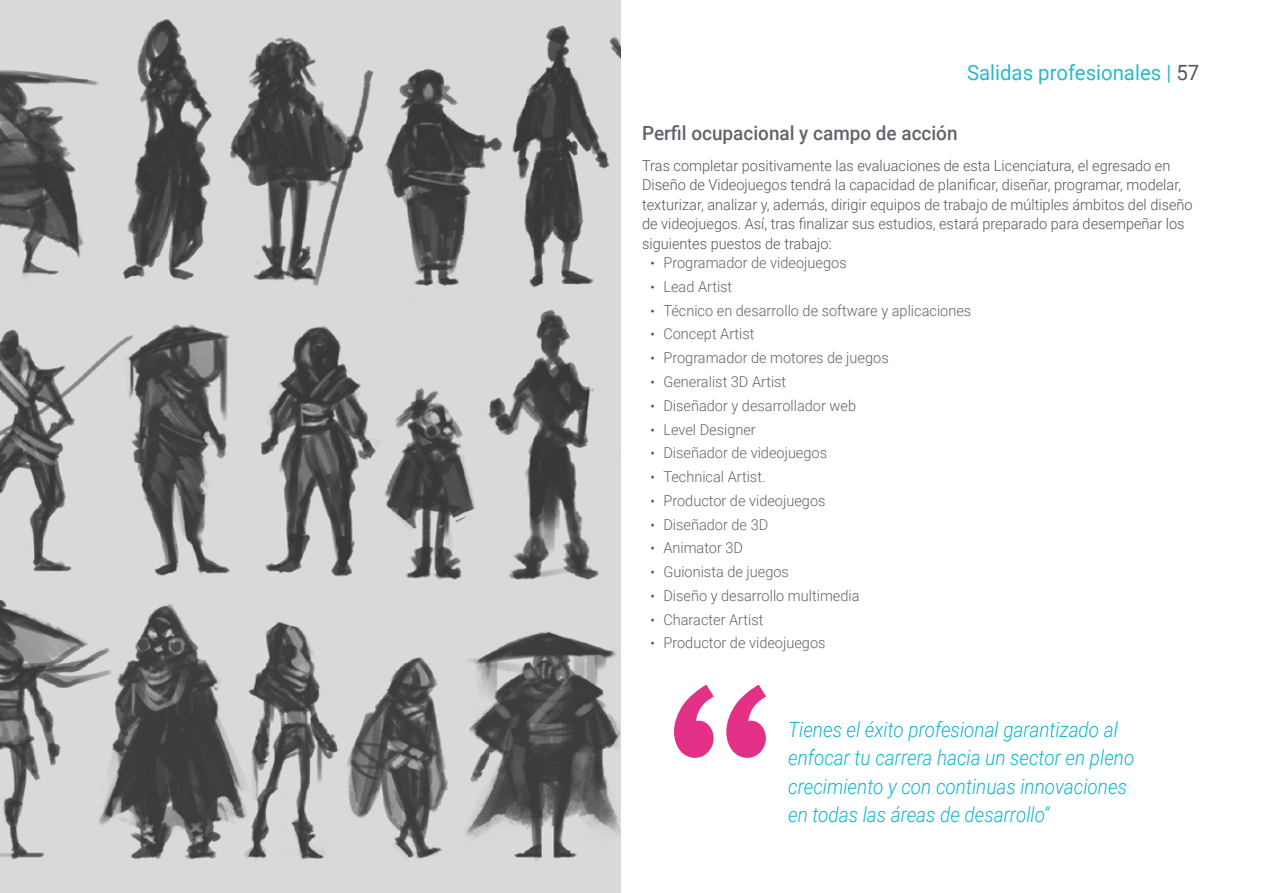
<style>
.page{position:relative;width:1263px;height:893px;background:#fff}
.page>*{position:absolute;margin:0;border:0;box-sizing:border-box;transform-origin:0 0}
.t1{font:italic 300 21px/28.5px "Roboto";color:#0fb6cf;scale:.9 1}
.t2{font:21px "Roboto";color:#2db8c5}
.t3{font:500 19.5px "Roboto";color:#61646a}
.t4{font:300 15px "Roboto";color:#61646a}
.t5{font:300 15px/19.5px "Roboto";color:#52555b}
.s1{color:#52555b}
.s2{font-weight:400;font-size:13.5px;color:#52555b}
</style>
<div class="page">
<img style="left:0;top:0;width:621px;height:893px">
<svg style="left:674px;top:685px;width:92px;height:73px"></svg>
<h1 class="t2" style="left:967px;top:57px;width:234px">Salidas profesionales | <span class="s1">57</span></h1>
<h2 class="t3" style="left:642px;top:119px;width:317px">Perfil ocupacional y campo de acción</h2>
<p class="t5" style="left:642px;top:155px;width:552px">Tras completar positivamente las evaluaciones de esta Licenciatura, el egresado en Diseño de Videojuegos tendrá la capacidad de planificar, diseñar, programar, modelar, texturizar, analizar y, además, dirigir equipos de trabajo de múltiples ámbitos del diseño de videojuegos. Así, tras finalizar sus estudios, estará preparado para desempeñar los siguientes puestos de trabajo:</p>
<p class="t4" style="left:651px;top:252px;width:198px"><span class="s2">•</span> Programador de videojuegos</p>
<p class="t4" style="left:651px;top:276px;width:83px"><span class="s2">•</span> Lead Artist</p>
<p class="t4" style="left:651px;top:300px;width:322px"><span class="s2">•</span> Técnico en desarrollo de software y aplicaciones</p>
<p class="t4" style="left:651px;top:324px;width:105px"><span class="s2">•</span> Concept Artist</p>
<p class="t4" style="left:651px;top:347px;width:240px"><span class="s2">•</span> Programador de motores de juegos</p>
<p class="t4" style="left:651px;top:371px;width:137px"><span class="s2">•</span> Generalist 3D Artist</p>
<p class="t4" style="left:651px;top:395px;width:207px"><span class="s2">•</span> Diseñador y desarrollador web</p>
<p class="t4" style="left:651px;top:419px;width:107px"><span class="s2">•</span> Level Designer</p>
<p class="t4" style="left:651px;top:442px;width:178px"><span class="s2">•</span> Diseñador de videojuegos</p>
<p class="t4" style="left:651px;top:466px;width:116px"><span class="s2">•</span> Technical Artist.</p>
<p class="t4" style="left:651px;top:490px;width:176px"><span class="s2">•</span> Productor de videojuegos</p>
<p class="t4" style="left:651px;top:514px;width:119px"><span class="s2">•</span> Diseñador de 3D</p>
<p class="t4" style="left:651px;top:537px;width:94px"><span class="s2">•</span> Animator 3D</p>
<p class="t4" style="left:651px;top:561px;width:140px"><span class="s2">•</span> Guionista de juegos</p>
<p class="t4" style="left:651px;top:585px;width:210px"><span class="s2">•</span> Diseño y desarrollo multimedia</p>
<p class="t4" style="left:651px;top:609px;width:114px"><span class="s2">•</span> Character Artist</p>
<p class="t4" style="left:651px;top:632px;width:176px"><span class="s2">•</span> Productor de videojuegos</p>
<h1 class="t1" style="left:788px;top:714px;width:386px">Tienes el éxito profesional garantizado al enfocar tu carrera hacia un sector en pleno crecimiento y con continuas innovaciones en todas las áreas de desarrollo”</h1>
</div>
